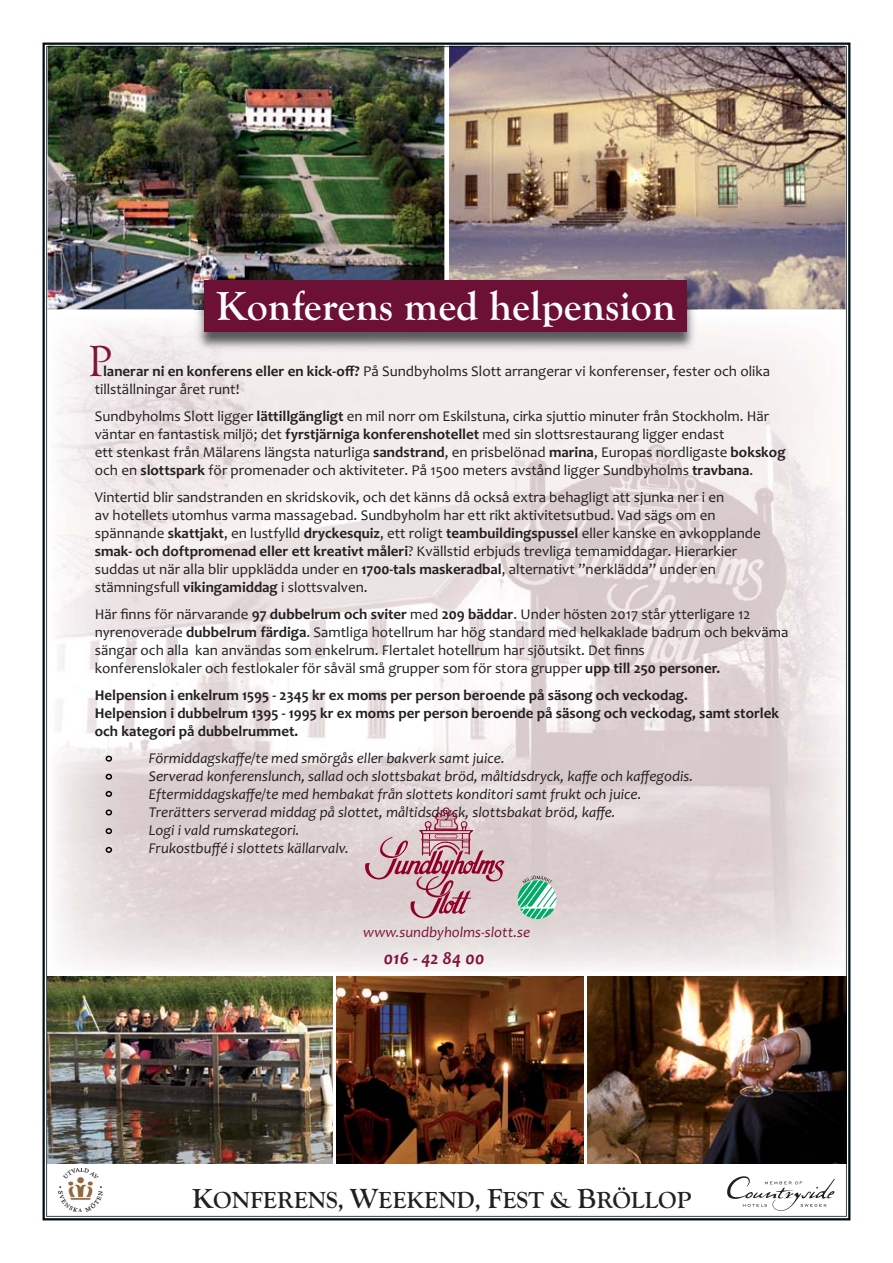
<style>
.page{position:relative;width:893px;height:1263px;background:#fff}
.page>*{position:absolute;margin:0;border:0;box-sizing:border-box;transform-origin:0 0}
.t1{font:45px "Goudy Old Style T";color:#811334}
.t2{font:700 42px "Goudy Old Style T";color:#fffdfd}
.t3{font:700 24px "Goudy Old Style T";color:#231f20}
.t4{font:italic 700 18px "Candara";color:#7d133f}
.t5{font:15px/18px "Candara";color:#231f20}
.t6{font:italic 15px/18px "Candara";color:#231f20}
.t7{font:700 15px/18px "Candara";color:#231f20}
.t8{font:italic 15px "Candara";color:#7d133f}
.s1{font-weight:700}
.s2{font-size:28.5px}
</style>
<div class="page">
<img style="left:46px;top:46px;width:801px;height:1171px">
<h2 class="t2" style="left:216px;top:281px;width:461px">Konferens med helpension</h2>
<h1 class="t1" style="left:88px;top:335px;width:25px">P</h1>
<p class="t5" style="left:95px;top:364px;width:677px;text-indent:8px"><span class="s1">lanerar ni en konferens eller en kick-off?</span> På Sundbyholms Slott arrangerar vi konferenser, fester och olika tillställningar året runt!</p>
<p class="t5" style="left:95px;top:409px;width:692px">Sundbyholms Slott ligger <span class="s1">lättillgängligt</span> en mil norr om Eskilstuna, cirka sjuttio minuter från Stockholm. Här väntar en fantastisk miljö; det <span class="s1">fyrstjärniga konferenshotellet</span> med sin slottsrestaurang ligger endast<br>ett stenkast från Mälarens längsta naturliga <span class="s1">sandstrand</span>, en prisbelönad <span class="s1">marina</span>, Europas nordligaste <span class="s1">bokskog </span>och en <span class="s1">slottspark</span> för promenader och aktiviteter. På 1500 meters avstånd ligger Sundbyholms <span class="s1">travbana</span>.</p>
<p class="t5" style="left:95px;top:490px;width:668px">Vintertid blir sandstranden en skridskovik, och det känns då också extra behagligt att sjunka ner i en<br>av hotellets utomhus varma massagebad. Sundbyholm har ett rikt aktivitetsutbud. Vad sägs om en spännande <span class="s1">skattjakt</span>, en lustfylld <span class="s1">dryckesquiz</span>, ett roligt <span class="s1">teambuildingspussel</span> eller kanske en avkopplande <span class="s1">smak- och doftpromenad eller ett kreativt måleri</span>? Kvällstid erbjuds trevliga temamiddagar. Hierarkier suddas ut när alla blir uppklädda under en <span class="s1">1700-tals maskeradbal</span>, alternativt ”nerklädda” under en stämningsfull <span class="s1">vikingamiddag</span> i slottsvalven.</p>
<p class="t5" style="left:95px;top:607px;width:695px">Här finns för närvarande <span class="s1">97 dubbelrum och sviter</span> med <span class="s1">209 bäddar</span>. Under hösten 2017 står ytterligare 12 nyrenoverade <span class="s1">dubbelrum färdiga</span>. Samtliga hotellrum har hög standard med helkaklade badrum och bekväma sängar och alla kan användas som enkelrum. Flertalet hotellrum har sjöutsikt. Det finns<br>konferenslokaler och festlokaler för såväl små grupper som för stora grupper <span class="s1">upp till 250 personer.</span></p>
<p class="t7" style="left:95px;top:688px;width:686px">Helpension i enkelrum 1595 - 2345 kr ex moms per person beroende på säsong och veckodag.<br>Helpension i dubbelrum 1395 - 1995 kr ex moms per person beroende på säsong och veckodag, samt storlek och kategori på dubbelrummet.</p>
<p class="t6" style="left:149px;top:751px;width:546px">Förmiddagskaffe/te med smörgås eller bakverk samt juice.<br>Serverad konferenslunch, sallad och slottsbakat bröd, måltidsdryck, kaffe och kaffegodis.<br>Eftermiddagskaffe/te med hembakat från slottets konditori samt frukt och juice.<br>Trerätters serverad middag på slottet, måltidsdryck, slottsbakat bröd, kaffe.<br>Logi i vald rumskategori.<br>Frukostbuffé i slottets källarvalv.</p>
<p class="t8" style="left:363px;top:926px;width:168px">www.sundbyholms-slott.se</p>
<p class="t4" style="left:383px;top:947px;width:103px">016 - 42 84 00</p>
<h3 class="t3" style="left:192px;top:1186px;width:501px"><span class="s2">K</span>ONFERENS, <span class="s2">W</span>EEKEND, <span class="s2">F</span>EST &amp; <span class="s2">B</span>RÖLLOP</h3>
</div>
